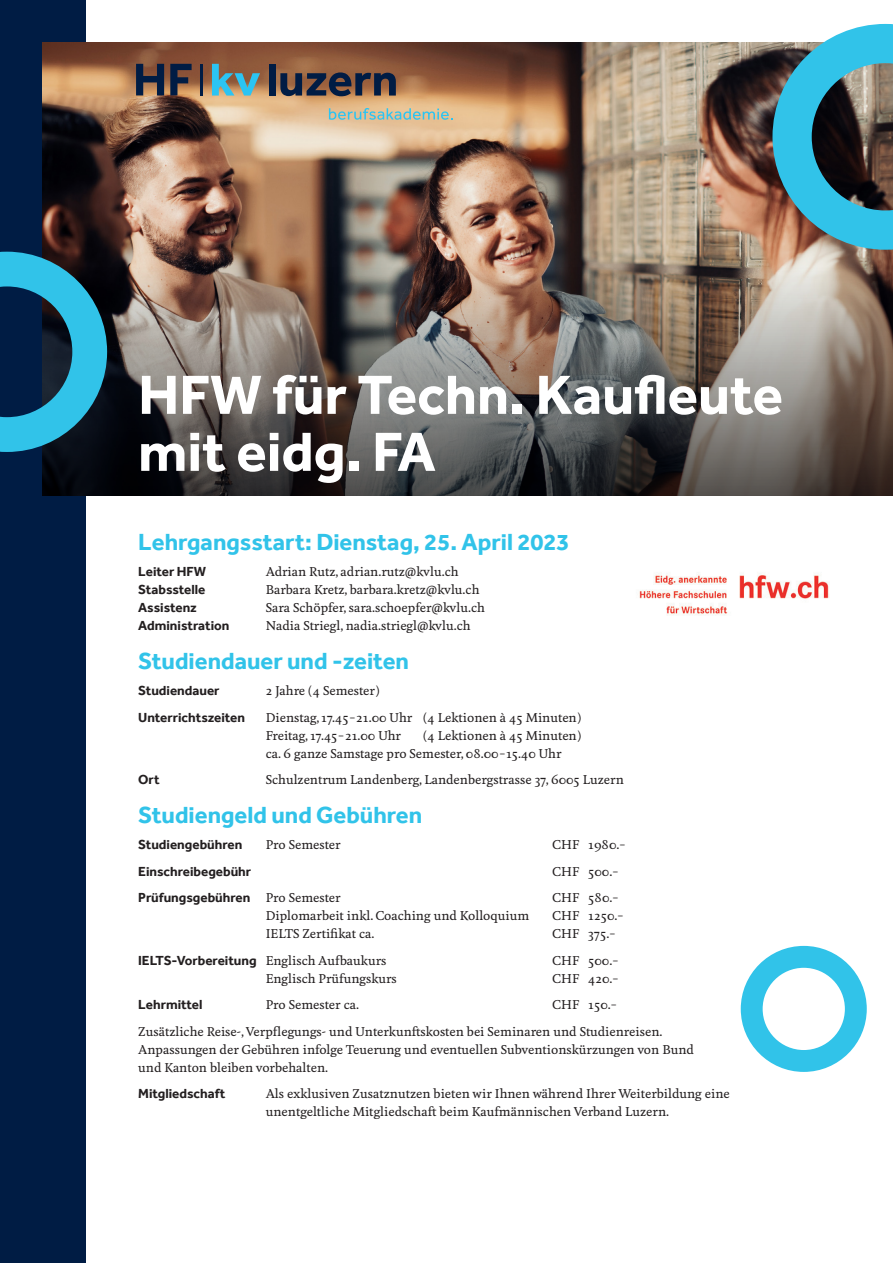
<style>
.page{position:relative;width:893px;height:1263px;background:#fff}
.page>*{position:absolute;margin:0;border:0;box-sizing:border-box;transform-origin:0 0}
.Cover_Title{font:700 57px/57px "Effra";color:#fff}
.Untertitel{font:700 24px "Effra";color:#31c3e9}
.Fliesstext{font:700 13.5px "Effra";color:#231f20}
.Fliesstext-2{font:500 12px/18px "Feijoa";color:#231f20}
.s1{font-family:"Feijoa";font-weight:500;font-size:12px}
</style>
<div class="page">
<div style="left:0;top:0;width:85px;height:1263px;background:#001c44"></div>
<img style="left:43px;top:43px;width:850px;height:224px">
<img style="left:43px;top:267px;width:850px;height:229px">
<img style="left:639px;top:572px;width:190px;height:43px">
<svg style="left:329px;top:108px;width:124px;height:12px"></svg>
<svg style="left:212px;top:64px;width:48px;height:32px;background:#6e9393"></svg>
<div style="left:269px;top:64px;width:6px;height:32px;background:#001c44"></div>
<svg style="left:280px;top:72px;width:116px;height:24px;background:#493f44"></svg>
<svg style="left:136px;top:64px;width:28px;height:31px"></svg>
<svg style="left:170px;top:64px;width:22px;height:31px"></svg>
<hr style="left:200px;top:64px;width:3px;height:31px;background:#001c44">
<svg style="left:0;top:252px;width:107px;height:200px"></svg>
<svg style="left:741px;top:946px;width:126px;height:126px"></svg>
<svg style="left:772px;top:24px;width:121px;height:226px;background:#4f8591"></svg>
<p class="Cover_Title" style="left:138px;top:366px;width:646px">HFW für Techn. Kaufleute mit eidg. FA</p>
<p class="Untertitel" style="left:138px;top:527px;width:433px">Lehrgangsstart: Dienstag, 25. April 2023</p>
<p class="Fliesstext" style="left:138px;top:564px;width:69px">Leiter HFW</p>
<p class="Fliesstext-2" style="left:266px;top:563px;width:194px">Adrian Rutz, adrian.rutz@kvlu.ch</p>
<p class="Fliesstext" style="left:138px;top:582px;width:69px">Stabsstelle</p>
<p class="Fliesstext-2" style="left:266px;top:581px;width:215px">Barbara Kretz, barbara.kretz@kvlu.ch</p>
<p class="Fliesstext" style="left:138px;top:600px;width:60px">Assistenz</p>
<p class="Fliesstext-2" style="left:266px;top:599px;width:221px">Sara Schöpfer, sara.schoepfer@kvlu.ch</p>
<p class="Fliesstext" style="left:138px;top:618px;width:93px">Administration</p>
<p class="Fliesstext-2" style="left:266px;top:617px;width:206px">Nadia Striegl, nadia.striegl@kvlu.ch</p>
<p class="Untertitel" style="left:138px;top:646px;width:272px">Studiendauer und -zeiten</p>
<p class="Fliesstext" style="left:138px;top:683px;width:83px">Studiendauer</p>
<p class="Fliesstext-2" style="left:266px;top:682px;width:115px">2 Jahre (4 Semester)</p>
<p class="Fliesstext" style="left:138px;top:709px;width:108px">Unterrichtszeiten</p>
<p class="Fliesstext-2" style="left:266px;top:709px;width:317px">Dienstag, 17.45–21.00 Uhr (4 Lektionen à 45 Minuten)<br>Freitag, 17.45–21.00 Uhr</p>
<p class="Fliesstext-2" style="left:266px;top:727px;width:317px;text-indent:157px">(4 Lektionen à 45 Minuten) ca. 6 ganze Samstage pro Semester, 08.00–15.40 Uhr</p>
<p class="Fliesstext" style="left:138px;top:772px;width:23px">Ort</p>
<p class="Fliesstext-2" style="left:266px;top:771px;width:360px">Schulzentrum Landenberg, Landenbergstrasse 37, 6005 Luzern</p>
<p class="Untertitel" style="left:138px;top:800px;width:285px">Studiengeld und Gebühren</p>
<p class="Fliesstext" style="left:138px;top:837px;width:106px">Studiengebühren</p>
<p class="Fliesstext-2" style="left:266px;top:836px;width:76px">Pro Semester</p>
<p class="Fliesstext-2" style="left:552px;top:836px;width:75px">CHF 1980.–</p>
<p class="Fliesstext" style="left:138px;top:863px;width:114px">Einschreibegebühr</p>
<p class="Fliesstext-2" style="left:552px;top:863px;width:68px">CHF 500.–</p>
<p class="Fliesstext" style="left:138px;top:890px;width:204px">Prüfungsgebühren <span class="s1">Pro Semester</span></p>
<p class="Fliesstext-2" style="left:552px;top:889px;width:68px">CHF 580.–</p>
<p class="Fliesstext-2" style="left:266px;top:907px;width:265px">Diplomarbeit inkl. Coaching und Kolloquium</p>
<p class="Fliesstext-2" style="left:552px;top:907px;width:73px">CHF 1250.–</p>
<p class="Fliesstext-2" style="left:266px;top:925px;width:110px">IELTS Zertifikat ca.</p>
<p class="Fliesstext-2" style="left:552px;top:925px;width:65px">CHF 375.–</p>
<p class="Fliesstext" style="left:138px;top:952px;width:250px">IELTS-Vorbereitung <span class="s1">Englisch Aufbaukurs</span></p>
<p class="Fliesstext-2" style="left:552px;top:952px;width:68px">CHF 500.–</p>
<p class="Fliesstext-2" style="left:266px;top:970px;width:133px">Englisch Prüfungskurs</p>
<p class="Fliesstext-2" style="left:552px;top:970px;width:68px">CHF 420.–</p>
<p class="Fliesstext" style="left:138px;top:997px;width:66px">Lehrmittel</p>
<p class="Fliesstext-2" style="left:266px;top:996px;width:95px">Pro Semester ca.</p>
<p class="Fliesstext-2" style="left:552px;top:996px;width:66px">CHF 150.–</p>
<p class="Fliesstext-2" style="left:138px;top:1023px;width:557px">Zusätzliche Reise-, Verpflegungs- und Unterkunftskosten bei Seminaren und Studienreisen.<br>Anpassungen der Gebühren infolge Teuerung und eventuellen Subventionskürzungen von Bund und Kanton bleiben vorbehalten.</p>
<p class="Fliesstext" style="left:138px;top:1086px;width:89px">Mitgliedschaft</p>
<p class="Fliesstext-2" style="left:266px;top:1085px;width:466px">Als exklusiven Zusatznutzen bieten wir Ihnen während Ihrer Weiterbildung eine unentgeltliche Mitgliedschaft beim Kaufmännischen Verband Luzern.</p>
</div>
